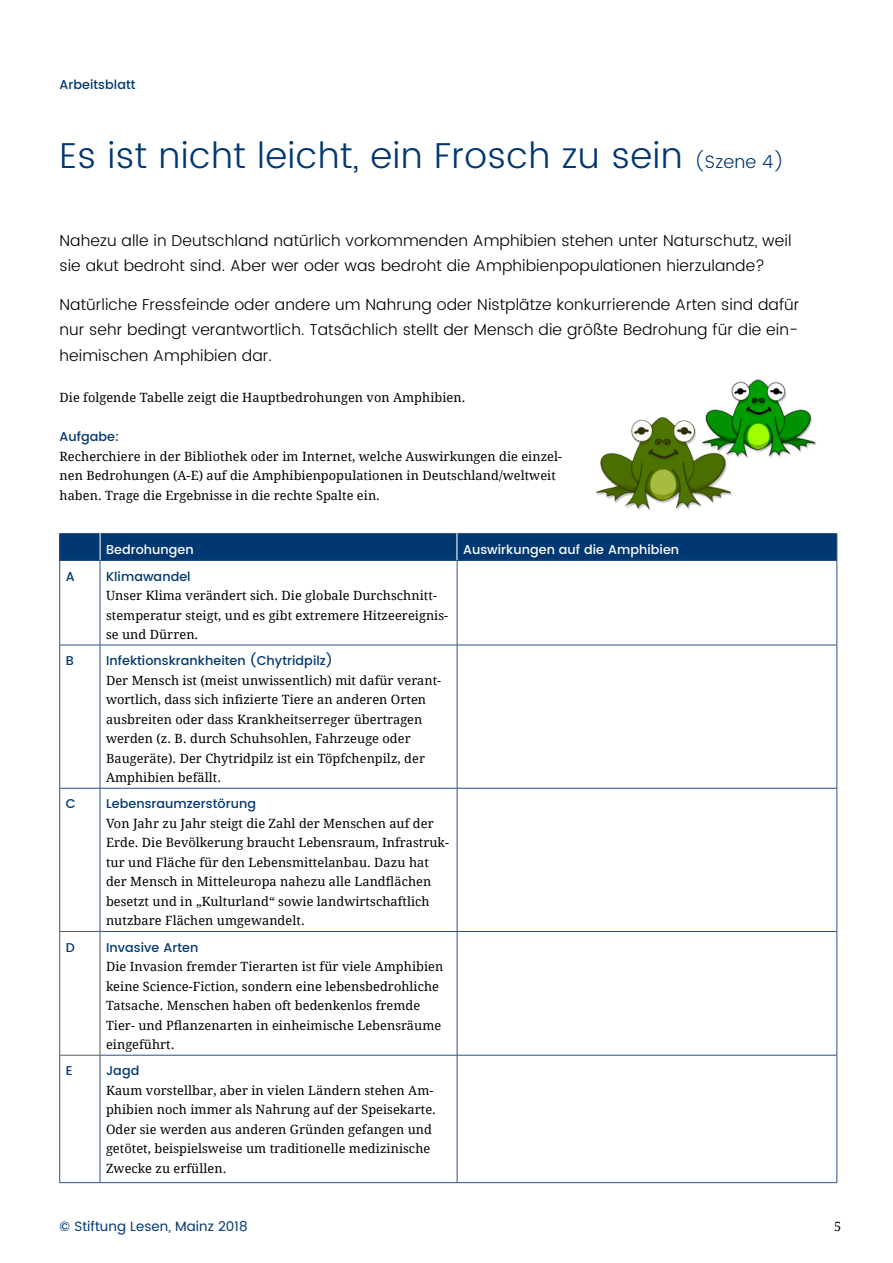
<style>
.page{position:relative;width:893px;height:1263px;background:#fff}
.page>*{position:absolute;margin:0;border:0;box-sizing:border-box;transform-origin:0 0}
.t1{font:300 36px "Poppins DE";letter-spacing:.01em;color:#003871}
.t2{font:300 15.75px/25.5px "Poppins DE";letter-spacing:.005em;color:#000}
.t3{font:13.5px "Poppins DE";letter-spacing:.005em;color:#003871}
.t4{font:12.75px/19.5px "Droid Serif";letter-spacing:.005em;color:#000}
.t5{font:500 12.75px "Poppins DE";letter-spacing:.005em;color:#003871}
.t6{font:500 12.75px "Poppins DE";letter-spacing:.005em;color:#fff}
.s1{font-size:18px}
</style>
<div class="page">
<img style="left:596px;top:379px;width:221px;height:131px">
<div style="left:60px;top:534px;width:777px;height:26px;background:#003871"></div>
<hr style="left:60px;top:533px;width:40px;height:1px;background:#2b5187">
<svg style="left:59px;top:534px;width:1px;height:26px"></svg>
<hr style="left:100px;top:533px;width:357px;height:1px;background:#2b5187">
<hr style="left:457px;top:533px;width:380px;height:1px;background:#2b5187">
<svg style="left:837px;top:534px;width:1px;height:26px"></svg>
<hr style="left:60px;top:560px;width:40px;height:1px;background:#2b5187">
<hr style="left:59px;top:560px;width:1px;height:85px;background:#2b5187">
<hr style="left:100px;top:560px;width:357px;height:1px;background:#2b5187">
<hr style="left:100px;top:560px;width:1px;height:85px;background:#2b5187">
<hr style="left:457px;top:560px;width:380px;height:1px;background:#2b5187">
<hr style="left:457px;top:560px;width:1px;height:85px;background:#2b5187">
<hr style="left:837px;top:560px;width:1px;height:85px;background:#2b5187">
<hr style="left:60px;top:645px;width:40px;height:1px;background:#2b5187">
<hr style="left:59px;top:645px;width:1px;height:143px;background:#2b5187">
<hr style="left:100px;top:645px;width:357px;height:1px;background:#2b5187">
<hr style="left:100px;top:645px;width:1px;height:143px;background:#2b5187">
<hr style="left:457px;top:645px;width:380px;height:1px;background:#2b5187">
<hr style="left:457px;top:645px;width:1px;height:143px;background:#2b5187">
<hr style="left:837px;top:645px;width:1px;height:143px;background:#2b5187">
<hr style="left:60px;top:788px;width:40px;height:1px;background:#2b5187">
<hr style="left:59px;top:788px;width:1px;height:143px;background:#2b5187">
<hr style="left:100px;top:788px;width:357px;height:1px;background:#2b5187">
<hr style="left:100px;top:788px;width:1px;height:143px;background:#2b5187">
<hr style="left:457px;top:788px;width:380px;height:1px;background:#2b5187">
<hr style="left:457px;top:788px;width:1px;height:143px;background:#2b5187">
<hr style="left:837px;top:788px;width:1px;height:143px;background:#2b5187">
<hr style="left:100px;top:931px;width:357px;height:1px;background:#2b5187">
<hr style="left:457px;top:931px;width:380px;height:1px;background:#2b5187">
<hr style="left:457px;top:932px;width:1px;height:123px;background:#2b5187">
<hr style="left:837px;top:932px;width:1px;height:123px;background:#2b5187">
<hr style="left:59px;top:1055px;width:1px;height:127px;background:#2b5187">
<hr style="left:100px;top:1055px;width:357px;height:1px;background:#2b5187">
<hr style="left:100px;top:1055px;width:1px;height:127px;background:#2b5187">
<hr style="left:457px;top:1055px;width:380px;height:1px;background:#2b5187">
<hr style="left:457px;top:1055px;width:1px;height:127px;background:#2b5187">
<hr style="left:837px;top:1055px;width:1px;height:127px;background:#2b5187">
<hr style="left:60px;top:1182px;width:40px;height:1px;background:#2b5187">
<hr style="left:100px;top:1182px;width:357px;height:1px;background:#2b5187">
<hr style="left:457px;top:1182px;width:380px;height:1px;background:#2b5187">
<hr style="left:60px;top:931px;width:40px;height:1px;background:#58585a">
<hr style="left:59px;top:932px;width:1px;height:123px;background:#58585a">
<hr style="left:100px;top:932px;width:1px;height:123px;background:#58585a">
<hr style="left:60px;top:1055px;width:40px;height:1px;background:#58585a">
<svg style="left:100px;top:533px;width:1px;height:27px"></svg>
<svg style="left:457px;top:533px;width:1px;height:27px"></svg>
<p class="t5" style="left:60px;top:75px;width:78px">Arbeitsblatt</p>
<p class="t1" style="left:60px;top:130px;width:726px">Es ist nicht leicht, ein Frosch zu sein <span class="s1">(Szene 4)</span></p>
<p class="t2" style="left:60px;top:228px;width:733px">Nahezu alle in Deutschland natürlich vorkommenden Amphibien stehen unter Naturschutz, weil sie akut bedroht sind. Aber wer oder was bedroht die Amphibienpopulationen hierzulande?</p>
<p class="t2" style="left:60px;top:292px;width:741px;text-align:justify">Natürliche Fressfeinde oder andere um Nahrung oder Nistplätze konkurrierende Arten sind dafür nur sehr bedingt verantwortlich. Tatsächlich stellt der Mensch die größte Bedrohung für die ein&shy;heimischen Amphibien dar.</p>
<p class="t4" style="left:60px;top:387px;width:407px">Die folgende Tabelle zeigt die Hauptbedrohungen von Amphibien.</p>
<p class="t5" style="left:60px;top:427px;width:61px">Aufgabe:</p>
<p class="t4" style="left:60px;top:446px;width:504px">Recherchiere in der Bibliothek oder im Internet, welche Auswirkungen die einzel&shy;nen Bedrohungen (A-E) auf die Amphibienpopulationen in Deutschland/weltweit haben. Trage die Ergebnisse in die rechte Spalte ein.</p>
<p class="t6" style="left:106px;top:540px;width:89px">Bedrohungen</p>
<p class="t6" style="left:463px;top:540px;width:218px">Auswirkungen auf die Amphibien</p>
<p class="t5" style="left:66px;top:567px;width:10px">A</p>
<p class="t5" style="left:106px;top:567px;width:86px">Klimawandel</p>
<p class="t4" style="left:106px;top:585px;width:344px">Unser Klima verändert sich. Die globale Durchschnitt&shy;stemperatur steigt, und es gibt extremere Hitzeereignis&shy;se und Dürren.</p>
<p class="t5" style="left:66px;top:651px;width:10px">B</p>
<p class="t5" style="left:106px;top:651px;width:228px">Infektionskrankheiten (Chytridpilz)</p>
<p class="t4" style="left:106px;top:670px;width:337px">Der Mensch ist (meist unwissentlich) mit dafür verant&shy;wortlich, dass sich infizierte Tiere an anderen Orten ausbreiten oder dass Krankheitserreger übertragen werden (z. B. durch Schuhsohlen, Fahrzeuge oder Baugeräte). Der Chytridpilz ist ein Töpfchenpilz, der Amphibien befällt.</p>
<p class="t5" style="left:66px;top:794px;width:11px">C</p>
<p class="t5" style="left:106px;top:794px;width:151px">Lebensraumzerstörung</p>
<p class="t4" style="left:106px;top:813px;width:345px">Von Jahr zu Jahr steigt die Zahl der Menschen auf der Erde. Die Bevölkerung braucht Lebensraum, Infrastruk&shy;tur und Fläche für den Lebensmittelanbau. Dazu hat der Mensch in Mitteleuropa nahezu alle Landflächen besetzt und in „Kulturland“ sowie landwirtschaftlich nutzbare Flächen umgewandelt.</p>
<p class="t5" style="left:66px;top:938px;width:11px">D</p>
<p class="t5" style="left:106px;top:938px;width:94px">Invasive Arten</p>
<p class="t4" style="left:106px;top:956px;width:339px">Die Invasion fremder Tierarten ist für viele Amphibien keine Science-Fiction, sondern eine lebensbedrohliche Tatsache. Menschen haben oft bedenkenlos fremde Tier- und Pflanzenarten in einheimische Lebensräume eingeführt.</p>
<p class="t5" style="left:66px;top:1061px;width:8px">E</p>
<p class="t5" style="left:106px;top:1061px;width:35px">Jagd</p>
<p class="t4" style="left:106px;top:1080px;width:331px">Kaum vorstellbar, aber in vielen Ländern stehen Am&shy;phibien noch immer als Nahrung auf der Speisekarte.<br>Oder sie werden aus anderen Gründen gefangen und getötet, beispielsweise um traditionelle medizinische Zwecke zu erfüllen.</p>
<p class="t3" style="left:60px;top:1217px;width:190px">© Stiftung Lesen, Mainz 2018</p>
<p class="t4" style="left:834px;top:1217px;width:9px">5</p>
</div>
